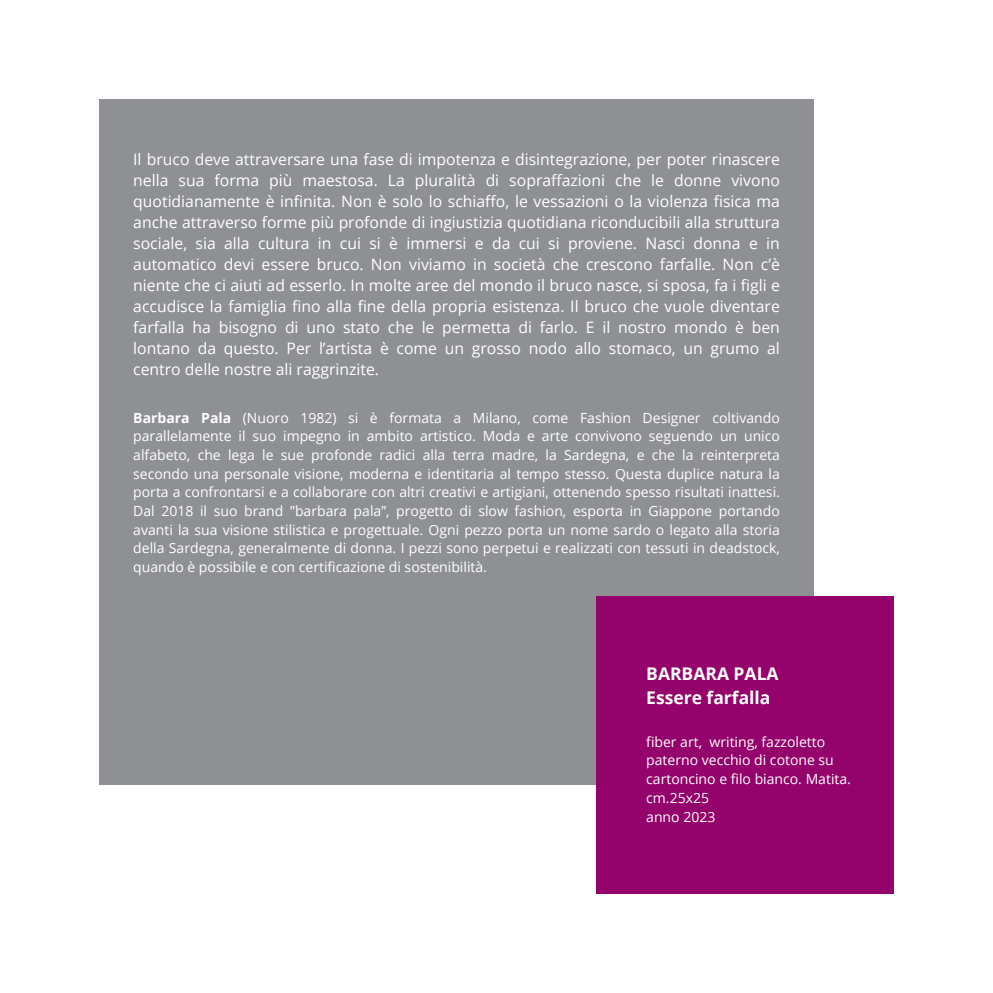
<style>
.page{position:relative;width:993px;height:993px;background:#fff}
.page>*{position:absolute;margin:0;border:0;box-sizing:border-box;transform-origin:0 0}
.t1{font:700 17.5px/23.3px "Open Sans";color:#fff}
.t2{font:15.75px/21px "Open Sans";color:#fff;text-align:justify}
.t3{font:14px/18.7px "Open Sans";color:#fff}
.s1{font-weight:700}
</style>
<div class="page">
<div style="left:99px;top:99px;width:714px;height:686px;background:#8e9093"></div>
<div style="left:595px;top:595px;width:298px;height:298px;background:#94026b"></div>
<p class="t2" style="left:133px;top:148px;width:648px">Il bruco deve attraversare una fase di impotenza e disintegrazione, per poter rinascere nella sua forma più maestosa. La pluralità di sopraffazioni che le donne vivono quotidianamente è infinita. Non è solo lo schiaffo, le vessazioni o la violenza fisica ma anche attraverso forme più profonde di ingiustizia quotidiana riconducibili alla struttura sociale, sia alla cultura in cui si è immersi e da cui si proviene. Nasci donna e in automatico devi essere bruco. Non viviamo in società che crescono farfalle. Non c’è niente che ci aiuti ad esserlo. In molte aree del mondo il bruco nasce, si sposa, fa i figli e accudisce la famiglia fino alla fine della propria esistenza. Il bruco che vuole diventare farfalla ha bisogno di uno stato che le permetta di farlo. E il nostro mondo è ben lontano da questo. Per l’artista è come un grosso nodo allo stomaco, un grumo al centro delle nostre ali raggrinzite.</p>
<p class="t3" style="left:133px;top:407px;width:648px;text-align:justify"><span class="s1">Barbara Pala</span> (Nuoro 1982) si è formata a Milano, come Fashion Designer coltivando parallelamente il suo impegno in ambito artistico. Moda e arte convivono seguendo un unico alfabeto, che lega le sue profonde radici alla terra madre, la Sardegna, e che la reinterpreta secondo una personale visione, moderna e identitaria al tempo stesso. Questa duplice natura la porta a confrontarsi e a collaborare con altri creativi e artigiani, ottenendo spesso risultati inattesi.<br>Dal 2018 il suo brand ”barbara pala”, progetto di slow fashion, esporta in Giappone portando avanti la sua visione stilistica e progettuale. Ogni pezzo porta un nome sardo o legato alla storia della Sardegna, generalmente di donna. I pezzi sono perpetui e realizzati con tessuti in deadstock, quando è possibile e con certificazione di sostenibilità.</p>
<p class="t1" style="left:646px;top:661px;width:134px">BARBARA PALA<br>Essere farfalla</p>
<p class="t3" style="left:646px;top:731px;width:206px">fiber art, writing, fazzoletto paterno vecchio di cotone su cartoncino e filo bianco. Matita. cm.25x25<br>anno 2023</p>
</div>
